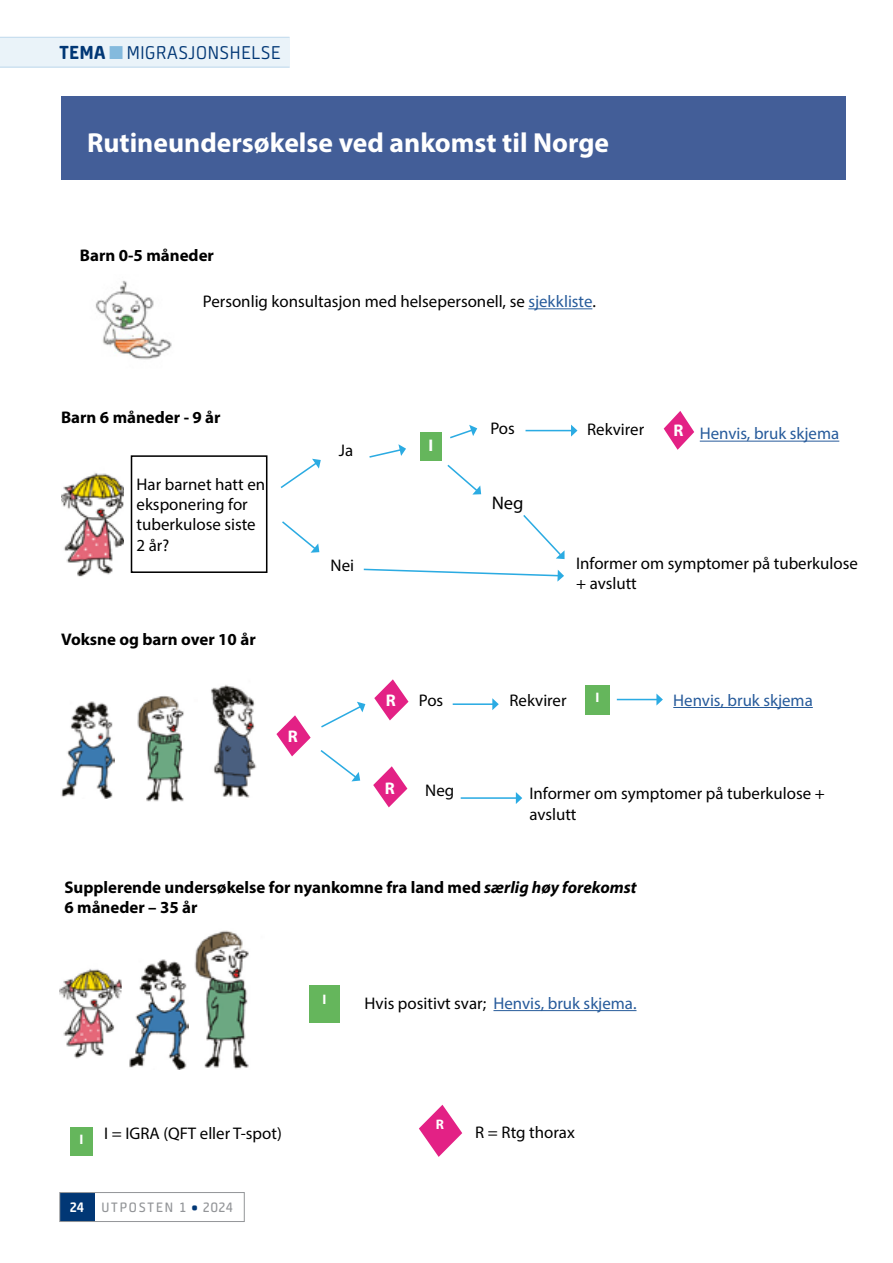
<style>
.page{position:relative;width:893px;height:1263px;background:#fff}
.page>*{position:absolute;margin:0;border:0;box-sizing:border-box;transform-origin:0 0}
.t1{font:700 27.6px "Myriad Pro";color:#fff}
.t2{font:300 21px "Neuron";letter-spacing:.03em;color:#013775}
.t3{font:16.95px/20.2px "Myriad Pro";color:#000}
.t4{font:700 16.95px/20.2px "Myriad Pro";color:#000}
.t5{font:16.95px "Myriad Pro";color:#275b9b}
.t6{font:700 16.95px "Myriad Pro";color:#fff}
.t7{font:15.3px "Neuron";letter-spacing:.115em;color:#939598}
.t8{font:700 13.8px "Myriad Pro";color:#fff}
.s1{font-weight:800}
.s2{color:#84badd}
.s3{color:#275b9b}
.s4{font-style:italic}
.s5{color:#000}
.s6{font-weight:700;color:#fff}
.s7{font-weight:900;color:#013775}
</style>
<div class="page">
<div style="left:60px;top:1192px;width:35px;height:29px;background:#013775"></div>
<div style="left:60px;top:1192px;width:184px;height:30px;border:1px solid #939598"></div>
<div style="left:0;top:37px;width:289px;height:30px;background:#eaf3f9"></div>
<hr style="left:0;top:67px;width:289px;height:1px;background:#bfd9ed">
<hr style="left:0;top:37px;width:289px;height:1px;background:#bfd9ed">
<div style="left:61px;top:96px;width:799px;height:84px;background:#435e98"></div>
<img style="left:61px;top:473px;width:62px;height:104px">
<div style="left:131px;top:455px;width:136px;height:118px;border:2px solid #000"></div>
<svg style="left:280px;top:459px;width:41px;height:29px"></svg>
<svg style="left:369px;top:444px;width:37px;height:14px"></svg>
<svg style="left:363px;top:568px;width:201px;height:14px"></svg>
<svg style="left:450px;top:425px;width:27px;height:14px"></svg>
<svg style="left:447px;top:464px;width:34px;height:30px"></svg>
<svg style="left:282px;top:521px;width:37px;height:32px"></svg>
<div style="left:420px;top:432px;width:22px;height:29px;background:#65b65c"></div>
<svg style="left:664px;top:411px;width:30px;height:39px"></svg>
<hr style="left:700px;top:441px;width:139px;height:1px;background:#275b9b">
<hr style="left:525px;top:430px;width:47px;height:1px;background:#2babe3">
<svg style="left:571px;top:425px;width:6px;height:12px"></svg>
<img style="left:95px;top:280px;width:77px;height:80px">
<hr style="left:528px;top:308px;width:64px;height:1px;background:#275b9b">
<img style="left:211px;top:685px;width:46px;height:113px">
<img style="left:61px;top:701px;width:54px;height:98px">
<img style="left:137px;top:696px;width:47px;height:106px">
<svg style="left:276px;top:715px;width:35px;height:41px"></svg>
<svg style="left:374px;top:679px;width:34px;height:41px"></svg>
<svg style="left:373px;top:766px;width:34px;height:41px"></svg>
<svg style="left:321px;top:702px;width:44px;height:26px"></svg>
<svg style="left:320px;top:750px;width:40px;height:31px"></svg>
<div style="left:585px;top:685px;width:24px;height:30px;background:#65b65c"></div>
<hr style="left:673px;top:707px;width:140px;height:1px;background:#275b9b">
<hr style="left:453px;top:703px;width:40px;height:2px;background:#2babe3">
<svg style="left:492px;top:698px;width:7px;height:12px"></svg>
<hr style="left:461px;top:797px;width:56px;height:2px;background:#2babe3">
<svg style="left:516px;top:792px;width:6px;height:12px"></svg>
<hr style="left:617px;top:699px;width:40px;height:1px;background:#2babe3">
<svg style="left:656px;top:693px;width:7px;height:12px"></svg>
<img style="left:60px;top:969px;width:62px;height:90px">
<img style="left:129px;top:959px;width:59px;height:110px">
<img style="left:194px;top:930px;width:55px;height:139px">
<div style="left:70px;top:1127px;width:23px;height:28px;background:#65b65c"></div>
<div style="left:309px;top:985px;width:31px;height:38px;background:#65b65c"></div>
<svg style="left:419px;top:1105px;width:43px;height:52px"></svg>
<hr style="left:493px;top:1010px;width:143px;height:1px;background:#275b9b">
<div style="left:846px;top:71px;width:47px;height:154px;background:#fff"></div>
<svg style="left:523px;top:515px;width:42px;height:44px"></svg>
<p class="t2" style="left:60px;top:42px;width:223px"><span class="s1">TEMA</span> <span class="s2">■</span> MIGRASJONSHELSE</p>
<h1 class="t1" style="left:87px;top:124px;width:523px">Rutineundersøkelse ved ankomst til Norge</h1>
<p class="t4" style="left:80px;top:245px;width:136px">Barn 0-5 måneder</p>
<p class="t3" style="left:203px;top:291px;width:395px">Personlig konsultasjon med helsepersonell, se <span class="s3">sjekkliste</span>.</p>
<p class="t4" style="left:61px;top:407px;width:161px">Barn 6 måneder - 9 år</p>
<p class="t3" style="left:137px;top:474px;width:130px">Har barnet hatt en eksponering for tuberkulose siste<br>2 år?</p>
<p class="t3" style="left:339px;top:439px;width:16px">Ja</p>
<p class="t6" style="left:428px;top:434px;width:6px">I</p>
<p class="t3" style="left:490px;top:417px;width:26px">Pos</p>
<p class="t3" style="left:587px;top:419px;width:59px">Rekvirer</p>
<p class="t5" style="left:673px;top:423px;width:167px"><sup>R</sup> Henvis, bruk skjema</p>
<p class="t4" style="left:61px;top:629px;width:196px">Voksne og barn over 10 år</p>
<p class="t6" style="left:288px;top:726px;width:12px">R</p>
<p class="t3" style="left:331px;top:555px;width:25px">Nei</p>
<p class="t3" style="left:576px;top:553px;width:283px">Informer om symptomer på tuberkulose + avslutt</p>
<p class="t6" style="left:386px;top:690px;width:12px">R</p>
<p class="t3" style="left:419px;top:690px;width:26px">Pos</p>
<p class="t8" style="left:595px;top:688px;width:5px">I</p>
<p class="t5" style="left:673px;top:690px;width:141px">Henvis, bruk skjema</p>
<p class="t3" style="left:509px;top:690px;width:59px">Rekvirer</p>
<p class="t6" style="left:385px;top:777px;width:12px">R</p>
<p class="t3" style="left:425px;top:780px;width:30px">Neg</p>
<p class="t3" style="left:529px;top:783px;width:297px">Informer om symptomer på tuberkulose + avslutt</p>
<p class="t4" style="left:64px;top:876px;width:574px">Supplerende undersøkelse for nyankomne fra land med <span class="s4">særlig høy forekomst<br></span>6 måneder – 35 år</p>
<p class="t8" style="left:323px;top:990px;width:5px">I</p>
<p class="t5" style="left:364px;top:993px;width:274px"><span class="s5">Hvis positivt svar;</span> Henvis, bruk skjema.</p>
<p class="t8" style="left:79px;top:1130px;width:5px">I</p>
<p class="t8" style="left:436px;top:1115px;width:10px">R</p>
<p class="t3" style="left:104px;top:1123px;width:179px">I = IGRA (QFT eller T-spot)</p>
<p class="t3" style="left:475px;top:1121px;width:101px">R = Rtg thorax</p>
<p class="t7" style="left:70px;top:1199px;width:165px"><span class="s6">24</span> UTPOSTEN 1 <span class="s7">•</span> 2024</p>
</div>
